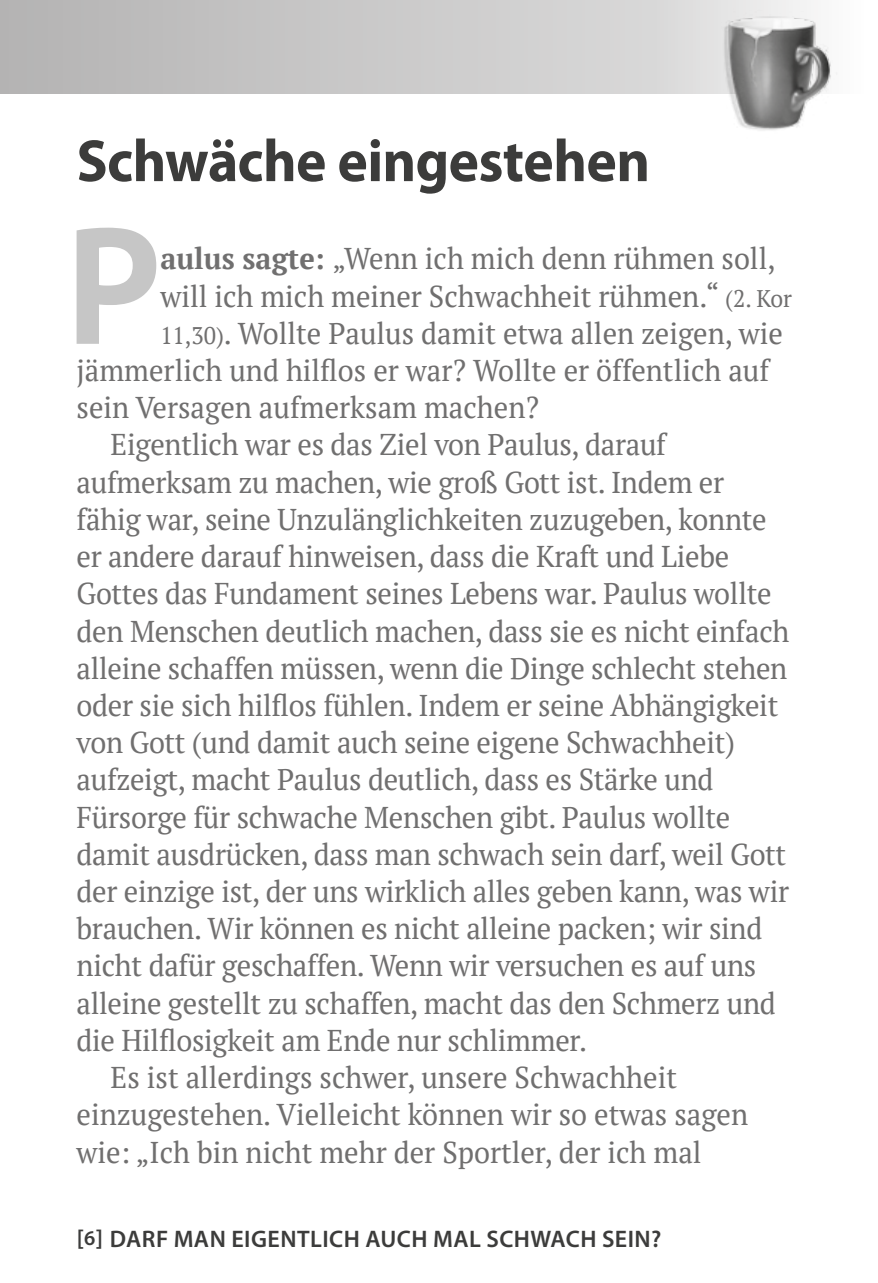
<style>
.page{position:relative;width:878px;height:1283px;background:#fff}
.page>*{position:absolute;margin:0;border:0;box-sizing:border-box;transform-origin:0 0}
.t1{font:700 163.5px "PT Sans";color:#c6c6c6}
.t2{font:700 60px "Myriad Pro";letter-spacing:-.01em;color:#3c3c3b;scale:.96 1}
.t3{font:30px "PT Serif";letter-spacing:-.01em;color:#706f6f;scale:.96 1}
.t4{font:600 24px "Myriad Pro";letter-spacing:.02em;color:#3c3c3b}
.s1{font-weight:700}
.s2{font-size:24px}
.s3{font-size:21px}
</style>
<div class="page">
<svg style="left:0;top:0;width:701px;height:94px;background:#c8c7c7"></svg>
<img style="left:701px;top:0;width:136px;height:131px">
<h2 class="t2" style="left:77px;top:122px;width:599px">Schwäche eingestehen</h2>
<h1 class="t1" style="left:67px;top:179px;width:95px">P</h1>
<p class="t3" style="left:160px;top:239px;width:642px"><span class="s1">aulus sagte:</span> „Wenn ich mich denn rühmen soll,</p>
<p class="t3" style="left:160px;top:276px;width:659px">will ich mich meiner Schwachheit rühmen.“ <span class="s2">(2. Kor</span></p>
<p class="t3" style="left:160px;top:314px;width:650px"><span class="s2">11,30)</span>. Wollte Paulus damit etwa allen zeigen, wie</p>
<p class="t3" style="left:77px;top:351px;width:723px">jämmerlich und hilflos er war? Wollte er öffentlich auf</p>
<p class="t3" style="left:77px;top:388px;width:483px">sein Versagen aufmerksam machen?</p>
<p class="t3" style="left:111px;top:425px;width:580px">Eigentlich war es das Ziel von Paulus, darauf</p>
<p class="t3" style="left:77px;top:462px;width:676px">aufmerksam zu machen, wie groß Gott ist. Indem er</p>
<p class="t3" style="left:77px;top:500px;width:720px">fähig war, seine Unzulänglichkeiten zuzugeben, konnte</p>
<p class="t3" style="left:77px;top:537px;width:681px">er andere darauf hinweisen, dass die Kraft und Liebe</p>
<p class="t3" style="left:77px;top:574px;width:725px">Gottes das Fundament seines Lebens war. Paulus wollte</p>
<p class="t3" style="left:77px;top:611px;width:744px">den Menschen deutlich machen, dass sie es nicht einfach</p>
<p class="t3" style="left:77px;top:648px;width:742px">alleine schaffen müssen, wenn die Dinge schlecht stehen</p>
<p class="t3" style="left:77px;top:686px;width:732px">oder sie sich hilflos fühlen. Indem er seine Abhängigkeit</p>
<p class="t3" style="left:77px;top:723px;width:687px">von Gott (und damit auch seine eigene Schwachheit)</p>
<p class="t3" style="left:77px;top:760px;width:665px">aufzeigt, macht Paulus deutlich, dass es Stärke und</p>
<p class="t3" style="left:77px;top:797px;width:682px">Fürsorge für schwache Menschen gibt. Paulus wollte</p>
<p class="t3" style="left:77px;top:834px;width:740px">damit ausdrücken, dass man schwach sein darf, weil Gott</p>
<p class="t3" style="left:77px;top:872px;width:743px">der einzige ist, der uns wirklich alles geben kann, was wir</p>
<p class="t3" style="left:77px;top:909px;width:716px">brauchen. Wir können es nicht alleine packen; wir sind</p>
<p class="t3" style="left:77px;top:946px;width:709px">nicht dafür geschaffen. Wenn wir versuchen es auf uns</p>
<p class="t3" style="left:77px;top:983px;width:729px">alleine gestellt zu schaffen, macht das den Schmerz und</p>
<p class="t3" style="left:77px;top:1020px;width:533px">die Hilflosigkeit am Ende nur schlimmer.</p>
<p class="t3" style="left:111px;top:1058px;width:591px">Es ist allerdings schwer, unsere Schwachheit</p>
<p class="t3" style="left:77px;top:1095px;width:701px">einzugestehen. Vielleicht können wir so etwas sagen</p>
<p class="t3" style="left:77px;top:1132px;width:652px">wie: „Ich bin nicht mehr der Sportler, der ich mal</p>
<p class="t4" style="left:77px;top:1223px;width:586px">[<span class="s3">6</span>] DARF MAN EIGENTLICH AUCH MAL SCHWACH SEIN?</p>
</div>
